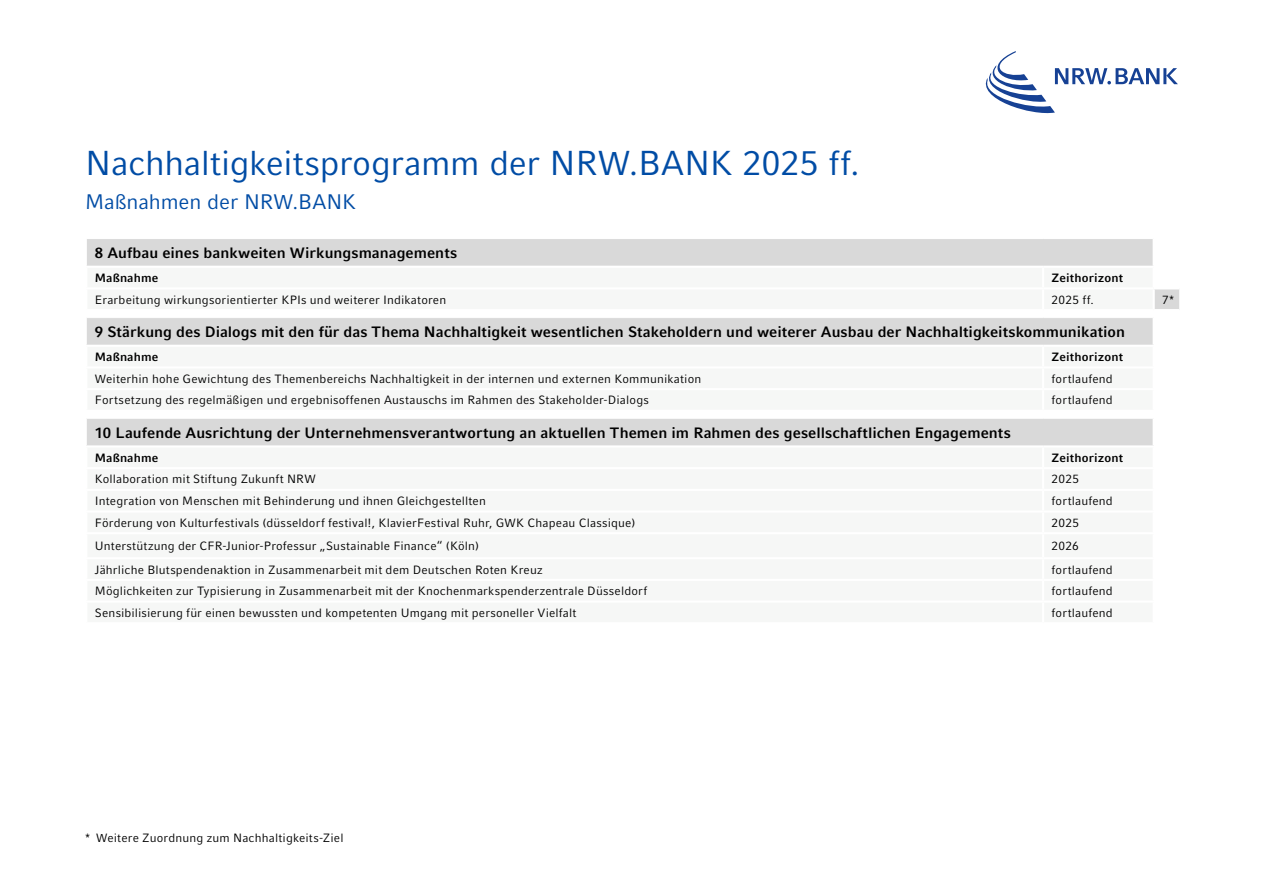
<style>
.page{position:relative;width:1263px;height:893px;background:#fff}
.page>*{position:absolute;margin:0;border:0;box-sizing:border-box;transform-origin:0 0}
.HL_T_HL{font:34.5px "Compatil Fact LT Pro";letter-spacing:-.01em;color:#004ca5}
.HL_Sub-HL{font:21px "Compatil Fact LT Pro";letter-spacing:-.01em;color:#004ca5}
.Tab_Tab__Kopf_black{font:700 15px "Compatil Fact LT Pro";color:#000}
.Tab_Tab_L{font:12px "Compatil Fact LT Pro";letter-spacing:.015em;color:#000}
.Tab_Tab_L-2{font:700 12px "Compatil Fact LT Pro";letter-spacing:.01em;color:#000}
.Fußnote{font:12px "Compatil Fact LT Pro";letter-spacing:.01em;color:#000}
</style>
<div class="page">
<svg style="left:986px;top:51px;width:192px;height:62px"></svg>
<svg style="left:87px;top:239px;width:1092px;height:70px;background:#dadada"></svg>
<div style="left:87px;top:268px;width:1065px;height:41px;background:#f6f7f6"></div>
<hr style="left:1152px;top:239px;width:3px;height:27px;background:#fff">
<hr style="left:1152px;top:268px;width:3px;height:19px;background:#fff">
<hr style="left:1152px;top:289px;width:3px;height:20px;background:#fff">
<hr style="left:85px;top:266px;width:958px;height:2px;background:#fff">
<hr style="left:1043px;top:266px;width:112px;height:2px;background:#fff">
<svg style="left:1042px;top:268px;width:2px;height:19px"></svg>
<hr style="left:85px;top:287px;width:958px;height:2px;background:#fff">
<hr style="left:1043px;top:287px;width:111px;height:2px;background:#fff">
<hr style="left:1042px;top:289px;width:2px;height:20px;background:#fff">
<hr style="left:1154px;top:287px;width:25px;height:2px;background:#fff">
<div style="left:86px;top:318px;width:1068px;height:28px;background:#d9d9d9"></div>
<hr style="left:1152px;top:318px;width:3px;height:27px;background:#fff">
<hr style="left:85px;top:345px;width:958px;height:2px;background:#fff">
<svg style="left:86px;top:318px;width:1px;height:27px"></svg>
<hr style="left:1043px;top:345px;width:112px;height:2px;background:#fff">
<div style="left:86px;top:418px;width:1068px;height:28px;background:#d9d9d9"></div>
<hr style="left:1152px;top:419px;width:3px;height:26px;background:#fff">
<hr style="left:86px;top:418px;width:957px;height:1px;background:#fff">
<hr style="left:1043px;top:418px;width:112px;height:1px;background:#fff">
<svg style="left:86px;top:419px;width:1px;height:26px"></svg>
<hr style="left:85px;top:445px;width:958px;height:2px;background:#fff">
<hr style="left:1043px;top:445px;width:112px;height:2px;background:#fff">
<h1 class="HL_T_HL" style="left:85px;top:142px;width:776px">Nachhaltigkeitsprogramm der NRW.BANK 2025 ff.</h1>
<h2 class="HL_Sub-HL" style="left:85px;top:189px;width:272px">Maßnahmen der NRW.BANK</h2>
<h2 class="Tab_Tab__Kopf_black" style="left:95px;top:244px;width:364px">8 Aufbau eines bankweiten Wirkungsmanagements</h2>
<p class="Tab_Tab_L-2" style="left:95px;top:271px;width:65px">Maßnahme</p>
<p class="Tab_Tab_L-2" style="left:1052px;top:271px;width:73px">Zeithorizont</p>
<p class="Tab_Tab_L" style="left:95px;top:293px;width:353px">Erarbeitung wirkungsorientierter KPIs und weiterer Indikatoren</p>
<p class="Tab_Tab_L" style="left:1052px;top:293px;width:44px">2025 ff.</p>
<p class="Tab_Tab_L" style="left:1162px;top:293px;width:14px">7*</p>
<h2 class="Tab_Tab__Kopf_black" style="left:95px;top:323px;width:1032px">9 Stärkung des Dialogs mit den für das Thema Nachhaltigkeit wesentlichen Stakeholdern und weiterer Ausbau der Nachhaltigkeitskommunikation</h2>
<p class="Tab_Tab_L-2" style="left:95px;top:350px;width:65px">Maßnahme</p>
<p class="Tab_Tab_L-2" style="left:1052px;top:350px;width:73px">Zeithorizont</p>
<p class="Tab_Tab_L" style="left:95px;top:372px;width:608px">Weiterhin hohe Gewichtung des Themenbereichs Nachhaltigkeit in der internen und externen Kommunikation</p>
<p class="Tab_Tab_L" style="left:1052px;top:372px;width:63px">fortlaufend</p>
<p class="Tab_Tab_L" style="left:95px;top:393px;width:555px">Fortsetzung des regelmäßigen und ergebnisoffenen Austauschs im Rahmen des Stakeholder-Dialogs</p>
<p class="Tab_Tab_L" style="left:1052px;top:393px;width:63px">fortlaufend</p>
<h2 class="Tab_Tab__Kopf_black" style="left:95px;top:424px;width:917px">10 Laufende Ausrichtung der Unternehmensverantwortung an aktuellen Themen im Rahmen des gesellschaftlichen Engagements</h2>
<p class="Tab_Tab_L-2" style="left:95px;top:450px;width:65px">Maßnahme</p>
<p class="Tab_Tab_L-2" style="left:1052px;top:450px;width:73px">Zeithorizont</p>
<p class="Tab_Tab_L" style="left:95px;top:472px;width:222px">Kollaboration mit Stiftung Zukunft NRW</p>
<p class="Tab_Tab_L" style="left:1052px;top:472px;width:29px">2025</p>
<p class="Tab_Tab_L" style="left:95px;top:494px;width:393px">Integration von Menschen mit Behinderung und ihnen Gleichgestellten</p>
<p class="Tab_Tab_L" style="left:1052px;top:494px;width:63px">fortlaufend</p>
<p class="Tab_Tab_L" style="left:95px;top:516px;width:542px">Förderung von Kulturfestivals (düsseldorf festival!, KlavierFestival Ruhr, GWK Chapeau Classique)</p>
<p class="Tab_Tab_L" style="left:1052px;top:516px;width:29px">2025</p>
<p class="Tab_Tab_L" style="left:95px;top:539px;width:386px">Unterstützung der CFR-Junior-Professur „Sustainable Finance“ (Köln)</p>
<p class="Tab_Tab_L" style="left:1052px;top:539px;width:29px">2026</p>
<p class="Tab_Tab_L" style="left:95px;top:562px;width:449px">Jährliche Blutspendenaktion in Zusammenarbeit mit dem Deutschen Roten Kreuz</p>
<p class="Tab_Tab_L" style="left:1052px;top:562px;width:63px">fortlaufend</p>
<p class="Tab_Tab_L" style="left:95px;top:584px;width:554px">Möglichkeiten zur Typisierung in Zusammenarbeit mit der Knochenmarkspenderzentrale Düsseldorf</p>
<p class="Tab_Tab_L" style="left:1052px;top:584px;width:63px">fortlaufend</p>
<p class="Tab_Tab_L" style="left:95px;top:606px;width:483px">Sensibilisierung für einen bewussten und kompetenten Umgang mit personeller Vielfalt</p>
<p class="Tab_Tab_L" style="left:1052px;top:606px;width:63px">fortlaufend</p>
<p class="Fußnote" style="left:85px;top:831px;width:260px">* Weitere Zuordnung zum Nachhaltigkeits-Ziel</p>
</div>
